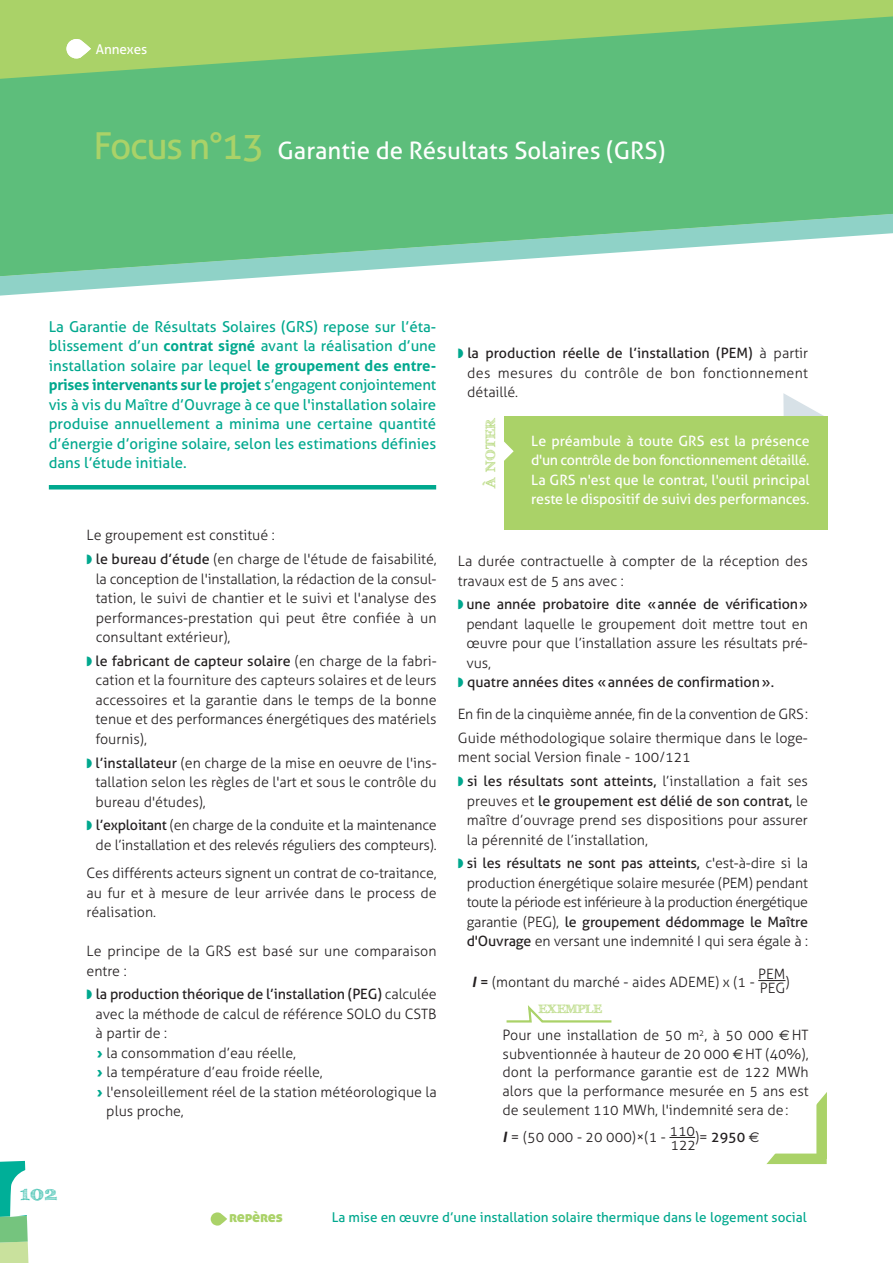
<style>
.page{position:relative;width:893px;height:1263px;background:#fff}
.page>*{position:absolute;margin:0;border:0;box-sizing:border-box;transform-origin:0 0}
.t1{font:24px "Aller";color:#fff}
.t2{font:700 20.25px "FFF Tusj";color:#32bcaa}
.t3{font:15px/19.5px "Aller";color:#00a88e;text-align:justify}
.t4{font:15px "Aller Display";letter-spacing:-.015em;color:#aad268}
.t5{font:300 14.25px/19.5px "Aller";color:#231f20;text-align:justify}
.t6{font:14.25px/19.5px "Aller";letter-spacing:-.01em;color:#fff;text-align:justify}
.t7{font:14.25px "Aller";letter-spacing:-.01em;color:#231f20}
.t8{font:13.5px "Aller";color:#00a88e}
.t9{font:13.5px "Aller";color:#fff}
.t10{font:700 13.5px "FFF Tusj";color:#aad268}
.t11{font:700 12px "FFF Tusj";color:#aad268}
.s1{font-size:37.2px;color:#aad268}
.s2{font-weight:700}
.s3{font-weight:400}
.s4{font-weight:300}
.s5{font-family:"Aller Display";font-weight:400;color:#00a88e}
.s6{font-weight:700;font-style:italic}
.s7{font-family:"Euro Sans";font-weight:400}
</style>
<div class="page">
<div style="left:0;top:0;width:893px;height:11px;background:#aad268"></div>
<svg style="left:0;top:279px;width:236px;height:17px"></svg>
<svg style="left:0;top:11px;width:893px;height:268px;background:#74c685"></svg>
<svg style="left:0;top:1161px;width:29px;height:102px"></svg>
<svg style="left:211px;top:1212px;width:16px;height:13px"></svg>
<svg style="left:67px;top:39px;width:24px;height:19px"></svg>
<hr style="left:49px;top:485px;width:387px;height:4px;background:#00a88e">
<svg style="left:783px;top:393px;width:43px;height:24px"></svg>
<div style="left:504px;top:417px;width:324px;height:113px;background:#aad268"></div>
<svg style="left:504px;top:441px;width:10px;height:20px"></svg>
<svg style="left:766px;top:1092px;width:61px;height:72px"></svg>
<svg style="left:669px;top:1137px;width:26px;height:1px"></svg>
<svg style="left:758px;top:980px;width:27px;height:1px"></svg>
<svg style="left:506px;top:1005px;width:106px;height:18px"></svg>
<p class="t9" style="left:96px;top:45px;width:53px">Annexes</p>
<h1 class="t1" style="left:94px;top:141px;width:573px"><span class="s1">Focus n°13</span> Garantie de Résultats Solaires (GRS)</h1>
<p class="t3" style="left:49px;top:318px;width:389px">La Garantie de Résultats Solaires (GRS) repose sur l’éta&shy;blissement d’un <span class="s2">contrat signé</span> avant la réalisation d’une installation solaire par lequel <span class="s2">le groupement des entre&shy;prises intervenants sur le projet</span> s’engagent conjointement vis à vis du Maître d’Ouvrage à ce que l'installation solaire produise annuellement a minima une certaine quantité d’énergie d’origine solaire, selon les estimations définies dans l’étude initiale.</p>
<h2 class="t2" style="left:20px;top:1184px;width:38px">102</h2>
<p class="t5" style="left:96px;top:525px;width:342px;line-height:23.7px;text-indent:-9px">Le groupement est constitué :<br><span class="s3">le bureau d’étude</span> (en charge de l'étude de faisabilité,</p>
<p class="t5" style="left:96px;top:570px;width:342px">la conception de l'installation, la rédaction de la consul&shy;tation, le suivi de chantier et le suivi et l'analyse des performances-prestation qui peut être confiée à un consultant extérieur),</p>
<p class="t5" style="left:95px;top:653px;width:343px"><span class="s3">le fabricant de capteur solaire</span> (en charge de la fabri&shy;cation et la fourniture des capteurs solaires et de leurs accessoires et la garantie dans le temps de la bonne tenue et des performances énergétiques des matériels fournis),</p>
<p class="t5" style="left:95px;top:754px;width:343px"><span class="s3">l’installateur</span> (en charge de la mise en oeuvre de l'ins&shy;tallation selon les règles de l'art et sous le contrôle du bureau d'études),</p>
<p class="t5" style="left:96px;top:817px;width:343px"><span class="s3">l’exploitant</span> (en charge de la conduite et la maintenance de l’installation et des relevés réguliers des compteurs).</p>
<p class="t5" style="left:87px;top:865px;width:352px">Ces différents acteurs signent un contrat de co-traitance, au fur et à mesure de leur arrivée dans le process de réalisation.</p>
<p class="t5" style="left:87px;top:943px;width:352px">Le principe de la GRS est basé sur une comparaison entre :</p>
<p class="t7" style="left:96px;top:989px;width:342px">la production théorique de l’installation (PEG) <span class="s4">calculée</span></p>
<p class="t5" style="left:96px;top:1005px;width:342px">avec la méthode de calcul de référence SOLO du CSTB</p>
<p class="t5" style="left:96px;top:1025px;width:73px">à partir de :</p>
<p class="t5" style="left:97px;top:1044px;width:200px"><span class="s5">›</span> la consommation d’eau réelle,</p>
<p class="t5" style="left:97px;top:1064px;width:227px"><span class="s5">›</span> la température d’eau froide réelle,</p>
<p class="t5" style="left:97px;top:1083px;width:341px"><span class="s5">›</span> l'ensoleillement réel de la station météorologique la</p>
<p class="t5" style="left:106px;top:1103px;width:79px">plus proche,</p>
<p class="t5" style="left:467px;top:345px;width:342px"><span class="s3">la production réelle de l’installation (PEM)</span> à partir des mesures du contrôle de bon fonctionnement détaillé.</p>
<p class="t10" style="left:484px;top:488px;width:73px;rotate:-90deg">À NOTER</p>
<p class="t6" style="left:531px;top:432px;width:280px">Le préambule à toute GRS est la présence d'un contrôle de bon fonctionnement détaillé.<br>La GRS n'est que le contrat, l'outil principal reste le dispositif de suivi des performances.</p>
<p class="t5" style="left:458px;top:553px;width:351px">La durée contractuelle à compter de la réception des travaux est de 5 ans avec :</p>
<p class="t7" style="left:466px;top:599px;width:343px">une année probatoire dite «année de vérification»</p>
<p class="t5" style="left:466px;top:616px;width:343px">pendant laquelle le groupement doit mettre tout en œuvre pour que l’installation assure les résultats pré&shy;vus,</p>
<p class="t7" style="left:467px;top:677px;width:309px">quatre années dites « années de confirmation ».</p>
<p class="t5" style="left:458px;top:704px;width:351px;line-height:23.7px">En fin de la cinquième année, fin de la convention de GRS:<br>Guide méthodologique solaire thermique dans le loge-</p>
<p class="t5" style="left:467px;top:747px;width:342px;line-height:23.7px;text-indent:-9px">ment social Version finale - 100/121<br><span class="s3">si les résultats sont atteints,</span> l’installation a fait ses</p>
<p class="t5" style="left:467px;top:792px;width:342px">preuves et <span class="s3">le groupement est délié de son contrat,</span> le maître d’ouvrage prend ses dispositions pour assurer la pérennité de l’installation,</p>
<p class="t5" style="left:467px;top:855px;width:343px"><span class="s3">si les résultats ne sont pas atteints,</span> c'est-à-dire si la production énergétique solaire mesurée (PEM) pendant toute la période est inférieure à la production énergétique garantie (PEG), <span class="s3">le groupement dédommage le Maître d'Ouvrage</span> en versant une indemnité I qui sera égale à :</p>
<p class="t5" style="left:758px;top:966px;width:29px">PEM</p>
<p class="t5" style="left:785px;top:974px;width:6px">)</p>
<p class="t5" style="left:472px;top:974px;width:284px"><span class="s6">I</span> <span class="s3">=</span> (montant du marché - aides ADEME) x (1 -</p>
<p class="t5" style="left:760px;top:979px;width:27px">PEG</p>
<p class="t11" style="left:539px;top:1003px;width:65px">EXEMPLE</p>
<p class="t5" style="left:503px;top:1027px;width:308px;line-height:18.8px">Pour une installation de 50 m<sup>2</sup>, à 50 000 <span class="s7">€</span>HT subventionnée à hauteur de 20 000 <span class="s7">€</span>HT (40%), dont la performance garantie est de 122 MWh alors que la performance mesurée en 5 ans est de seulement 110 MWh, l'indemnité sera de :</p>
<p class="t5" style="left:503px;top:1129px;width:258px"><span class="s6">I</span> = (50 000 - 20 000)×(1 - 110)= <span class="s3">2950</span> <span class="s7">€</span></p>
<p class="t5" style="left:670px;top:1136px;width:27px">122</p>
<p class="t4" style="left:229px;top:1208px;width:55px">repères</p>
<p class="t8" style="left:332px;top:1211px;width:477px">La mise en œuvre d’une installation solaire thermique dans le logement social</p>
</div>
